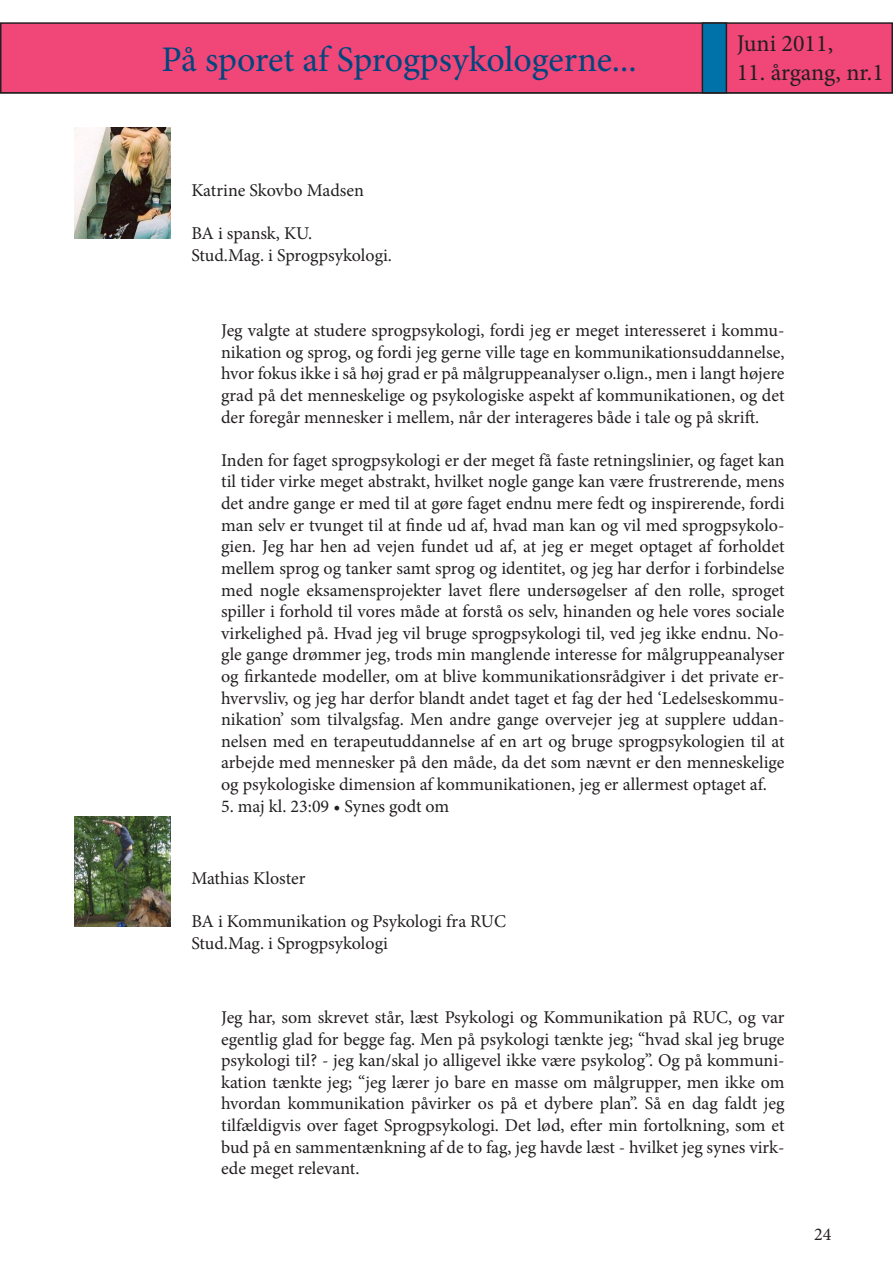
<style>
.page{position:relative;width:893px;height:1263px;background:#fff}
.page>*{position:absolute;margin:0;border:0;box-sizing:border-box;transform-origin:0 0}
.t1{font:36px "Minion Pro";letter-spacing:-.005em;color:#00467e}
.t2{font:24px "Minion Pro";color:#231f20}
.t3{font:18px/21.6px "Minion Pro";color:#231f20;text-align:justify}
</style>
<div class="page">
<div style="left:1px;top:23px;width:891px;height:70px;background:#f04778"></div>
<div style="left:0;top:22px;width:893px;height:72px;border:2px solid #231f20"></div>
<img style="left:74px;top:128px;width:96px;height:110px">
<img style="left:74px;top:816px;width:96px;height:110px">
<div style="left:702px;top:23px;width:24px;height:70px;background:#0072aa"></div>
<div style="left:702px;top:22px;width:25px;height:72px;border:2px solid #231f20"></div>
<p class="t1" style="left:162px;top:35px;width:476px">På sporet af Sprogpsykologerne...</p>
<p class="t3" style="left:191px;top:179px;width:174px">Katrine Skovbo Madsen</p>
<p class="t3" style="left:191px;top:223px;width:122px">BA i spansk, KU.</p>
<p class="t3" style="left:191px;top:244px;width:202px">Stud.Mag. i Sprogpsykologi.</p>
<h2 class="t2" style="left:737px;top:28px;width:98px">Juni 2011,</h2>
<h2 class="t2" style="left:737px;top:57px;width:149px">11. årgang, nr.1</h2>
<p class="t3" style="left:221px;top:320px;width:565px">Jeg valgte at studere sprogpsykologi, fordi jeg er meget interesseret i kommu&shy;nikation og sprog, og fordi jeg gerne ville tage en kommunikationsuddannelse, hvor fokus ikke i så høj grad er på målgruppeanalyser o.lign., men i langt højere grad på det menneskelige og psykologiske aspekt af kommunikationen, og det der foregår mennesker i mellem, når der interageres både i tale og på skrift.</p>
<p class="t3" style="left:221px;top:449px;width:565px">Inden for faget sprogpsykologi er der meget få faste retningslinier, og faget kan til tider virke meget abstrakt, hvilket nogle gange kan være frustrerende, mens det andre gange er med til at gøre faget endnu mere fedt og inspirerende, fordi man selv er tvunget til at finde ud af, hvad man kan og vil med sprogpsykolo&shy;gien. Jeg har hen ad vejen fundet ud af, at jeg er meget optaget af forholdet mellem sprog og tanker samt sprog og identitet, og jeg har derfor i forbindelse med nogle eksamensprojekter lavet flere undersøgelser af den rolle, sproget spiller i forhold til vores måde at forstå os selv, hinanden og hele vores sociale virkelighed på. Hvad jeg vil bruge sprogpsykologi til, ved jeg ikke endnu. No&shy;gle gange drømmer jeg, trods min manglende interesse for målgruppeanalyser og firkantede modeller, om at blive kommunikationsrådgiver i det private er&shy;hvervsliv, og jeg har derfor blandt andet taget et fag der hed ‘Ledelseskommu&shy;nikation’ som tilvalgsfag. Men andre gange overvejer jeg at supplere uddan&shy;nelsen med en terapeutuddannelse af en art og bruge sprogpsykologien til at arbejde med mennesker på den måde, da det som nævnt er den menneskelige og psykologiske dimension af kommunikationen, jeg er allermest optaget af.</p>
<p class="t3" style="left:221px;top:795px;width:230px">5. maj kl. 23:09 • Synes godt om</p>
<p class="t3" style="left:191px;top:867px;width:116px">Mathias Kloster</p>
<p class="t3" style="left:191px;top:911px;width:316px">BA i Kommunikation og Psykologi fra RUC</p>
<p class="t3" style="left:191px;top:932px;width:198px">Stud.Mag. i Sprogpsykologi</p>
<p class="t3" style="left:221px;top:1006px;width:565px">Jeg har, som skrevet står, læst Psykologi og Kommunikation på RUC, og var egentlig glad for begge fag. Men på psykologi tænkte jeg; “hvad skal jeg bruge psykologi til? - jeg kan/skal jo alligevel ikke være psykolog”. Og på kommuni&shy;kation tænkte jeg; “jeg lærer jo bare en masse om målgrupper, men ikke om hvordan kommunikation påvirker os på et dybere plan”. Så en dag faldt jeg tilfældigvis over faget Sprogpsykologi. Det lød, efter min fortolkning, som et bud på en sammentænkning af de to fag, jeg havde læst - hvilket jeg synes virk&shy;ede meget relevant.</p>
<p class="t3" style="left:814px;top:1223px;width:19px">24</p>
</div>
